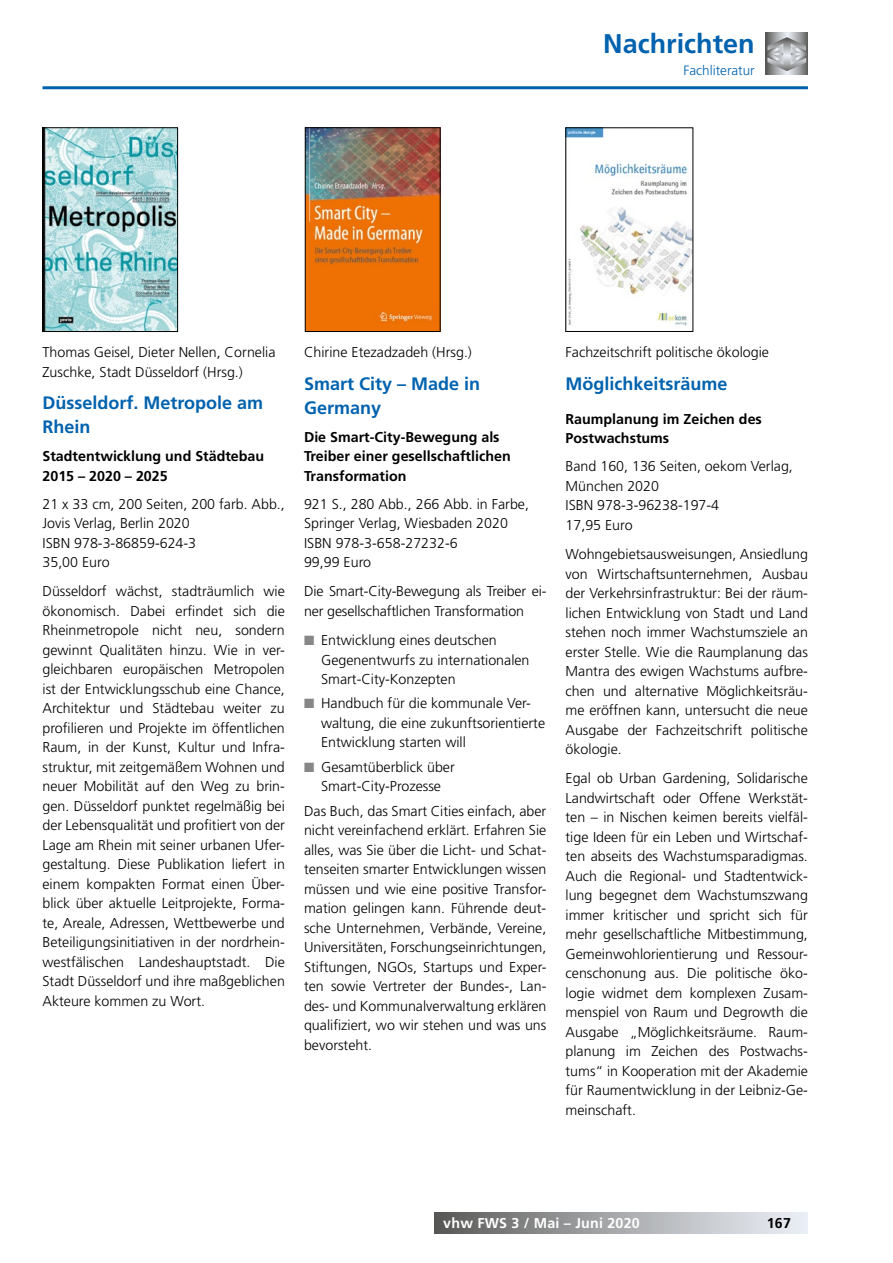
<style>
.page{position:relative;width:893px;height:1263px;background:#fff}
.page>*{position:absolute;margin:0;border:0;box-sizing:border-box;transform-origin:0 0}
.t1{font:700 27px "Frutiger LT Std";color:#0062ae}
.t2{font:700 18px/24px "Frutiger LT Std";color:#0062ae}
.t3{font:300 14.25px/19.5px "Frutiger LT Std";color:#000}
.t4{font:700 14.25px/19.5px "Frutiger LT Std";color:#000}
.t5{font:700 14.25px "Frutiger LT Std";letter-spacing:.015em;color:#fff}
.t6{font:300 13.5px "Frutiger LT Std";color:#0062ae}
.s1{color:#868786}
</style>
<div class="page">
<hr style="left:43px;top:86px;width:765px;height:3px;background:#0062ae">
<div style="left:435px;top:1212px;width:373px;height:21px;background:linear-gradient(to right,#5d5d5b,#f0f4fb)"></div>
<svg style="left:766px;top:33px;width:42px;height:42px"></svg>
<svg style="left:766px;top:37px;width:41px;height:34px"></svg>
<img style="left:307px;top:130px;width:131px;height:200px">
<div style="left:305px;top:128px;width:135px;height:204px;border:1px solid #000"></div>
<img style="left:45px;top:130px;width:131px;height:200px">
<div style="left:43px;top:128px;width:135px;height:204px;border:1px solid #000"></div>
<img style="left:568px;top:130px;width:123px;height:196px">
<h1 class="t1" style="left:603px;top:28px;width:153px">Nachrichten</h1>
<p class="t6" style="left:683px;top:62px;width:73px">Fachliteratur</p>
<p class="t3" style="left:43px;top:343px;width:235px">Thomas Geisel, Dieter Nellen, Cornelia<br>Zuschke, Stadt Düsseldorf (Hrsg.)</p>
<p class="t2" style="left:43px;top:391px;width:222px">Düsseldorf. Metropole am<br>Rhein</p>
<p class="t4" style="left:43px;top:446px;width:223px">Stadtentwicklung und Städtebau<br>2015 – 2020 – 2025</p>
<p class="t3" style="left:43px;top:494px;width:244px">21 x 33 cm, 200 Seiten, 200 farb. Abb.,<br>Jovis Verlag, Berlin 2020<br>ISBN 978-3-86859-624-3<br>35,00 Euro</p>
<p class="t3" style="left:43px;top:582px;width:244px;text-align:justify">Düsseldorf wächst, stadträumlich wie ökonomisch. Dabei erfindet sich die Rheinmetropole nicht neu, sondern gewinnt Qualitäten hinzu. Wie in ver&shy;gleichbaren europäischen Metropolen ist der Entwicklungsschub eine Chance, Architektur und Städtebau weiter zu profilieren und Projekte im öffentlichen Raum, in der Kunst, Kultur und Infra&shy;struktur, mit zeitgemäßem Wohnen und neuer Mobilität auf den Weg zu brin&shy;gen. Düsseldorf punktet regelmäßig bei der Lebensqualität und profitiert von der Lage am Rhein mit seiner urbanen Ufer&shy;gestaltung. Diese Publikation liefert in einem kompakten Format einen Über&shy;blick über aktuelle Leitprojekte, Forma&shy;te, Areale, Adressen, Wettbewerbe und Beteiligungsinitiativen in der nordrhein&shy;westfälischen Landeshauptstadt. Die Stadt Düsseldorf und ihre maßgeblichen Akteure kommen zu Wort.</p>
<p class="t3" style="left:304px;top:342px;width:169px">Chirine Etezadzadeh (Hrsg.)</p>
<p class="t2" style="left:304px;top:371px;width:178px">Smart City – Made in<br>Germany</p>
<p class="t4" style="left:304px;top:427px;width:208px">Die Smart-City-Bewegung als<br>Treiber einer gesellschaftlichen<br>Transformation</p>
<p class="t3" style="left:304px;top:494px;width:226px">921 S., 280 Abb., 266 Abb. in Farbe,<br>Springer Verlag, Wiesbaden 2020<br>ISBN 978-3-658-27232-6<br>99,99 Euro</p>
<p class="t3" style="left:304px;top:582px;width:244px">Die Smart-City-Bewegung als Treiber ei&shy;ner gesellschaftlichen Transformation</p>
<p class="t3" style="left:321px;top:631px;width:210px;text-indent:-17px"><span class="s1">■</span> Entwicklung eines deutschen<br>Gegenentwurfs zu internationalen<br>Smart-City-Konzepten</p>
<p class="t3" style="left:321px;top:694px;width:226px;text-indent:-17px"><span class="s1">■</span> Handbuch für die kommunale Ver&shy;waltung, die eine zukunftsorientierte<br>Entwicklung starten will</p>
<p class="t3" style="left:304px;top:757px;width:152px;text-align:center"><span class="s1">■</span> Gesamtüberblick über<br>Smart-City-Prozesse</p>
<p class="t3" style="left:304px;top:801px;width:244px;text-align:justify">Das Buch, das Smart Cities einfach, aber nicht vereinfachend erklärt. Erfahren Sie alles, was Sie über die Licht- und Schat&shy;tenseiten smarter Entwicklungen wissen müssen und wie eine positive Transfor&shy;mation gelingen kann. Führende deut&shy;sche Unternehmen, Verbände, Vereine, Universitäten, Forschungseinrichtungen, Stiftungen, NGOs, Startups und Exper&shy;ten sowie Vertreter der Bundes-, Lan&shy;des- und Kommunalverwaltung erklären qualifiziert, wo wir stehen und was uns bevorsteht.</p>
<p class="t3" style="left:566px;top:342px;width:205px">Fachzeitschrift politische ökologie</p>
<p class="t2" style="left:566px;top:371px;width:164px">Möglichkeitsräume</p>
<p class="t4" style="left:566px;top:409px;width:198px">Raumplanung im Zeichen des<br>Postwachstums</p>
<p class="t3" style="left:566px;top:457px;width:229px">Band 160, 136 Seiten, oekom Verlag,<br>München 2020<br>ISBN 978-3-96238-197-4<br>17,95 Euro</p>
<p class="t3" style="left:566px;top:545px;width:244px;text-align:justify">Wohngebietsausweisungen, Ansiedlung von Wirtschaftsunternehmen, Ausbau der Verkehrsinfrastruktur: Bei der räum&shy;lichen Entwicklung von Stadt und Land stehen noch immer Wachstumsziele an erster Stelle. Wie die Raumplanung das Mantra des ewigen Wachstums aufbre&shy;chen und alternative Möglichkeitsräu&shy;me eröffnen kann, untersucht die neue Ausgabe der Fachzeitschrift politische ökologie.</p>
<p class="t3" style="left:566px;top:769px;width:244px;text-align:justify">Egal ob Urban Gardening, Solidarische Landwirtschaft oder Offene Werkstät&shy;ten – in Nischen keimen bereits vielfäl&shy;tige Ideen für ein Leben und Wirtschaf&shy;ten abseits des Wachstumsparadigmas.<br>Auch die Regional- und Stadtentwick&shy;lung begegnet dem Wachstumszwang immer kritischer und spricht sich für mehr gesellschaftliche Mitbestimmung, Gemeinwohlorientierung und Ressour&shy;censchonung aus. Die politische öko&shy;logie widmet dem komplexen Zusam&shy;menspiel von Raum und Degrowth die Ausgabe „Möglichkeitsräume. Raum&shy;planung im Zeichen des Postwachs&shy;tums“ in Kooperation mit der Akademie für Raumentwicklung in der Leibniz-Ge&shy;meinschaft.</p>
<p class="t5" style="left:443px;top:1214px;width:198px">vhw FWS 3 / Mai – Juni 2020</p>
<p class="t4" style="left:767px;top:1213px;width:26px">167</p>
</div>
